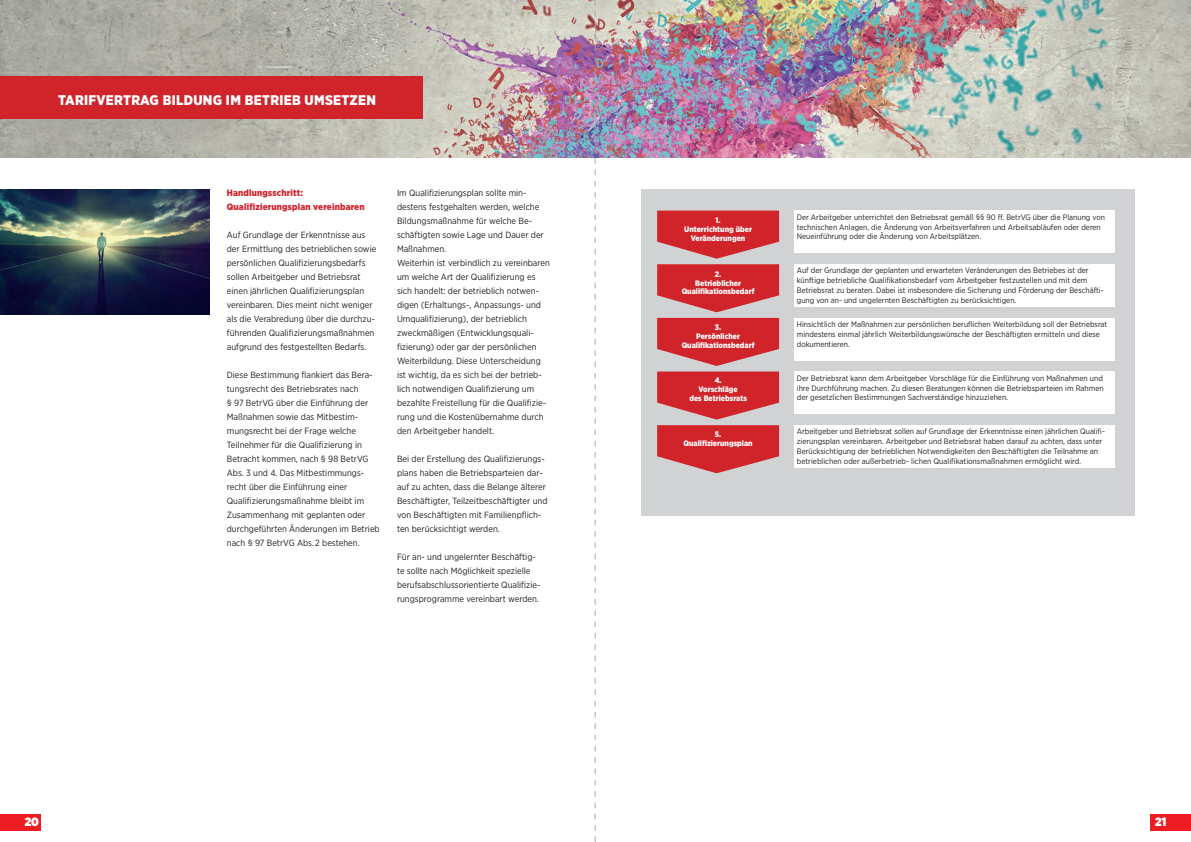
<style>
.page{position:relative;width:1191px;height:842px;background:#fff}
.page>*{position:absolute;margin:0;border:0;box-sizing:border-box;transform-origin:0 0}
.t1{font:900 14px "Gotham Narrow";letter-spacing:.02em;color:#fff}
.t2{font:900 12px "Gotham Narrow";color:#fff}
.t3{font:900 9.2px/14px "Gotham Narrow";letter-spacing:.02em;color:#d1232a}
.t4{font:9px/14px "Gotham Narrow";color:#231f20}
.t5{font:8px "Gotham Narrow";color:#231f20}
.t6{font:7.9px/9.9px "Gotham Narrow";color:#231f20}
.t7{font:900 7.9px/8.9px "Gotham Narrow";color:#fff;text-align:center}
.s1{font-size:8px}
</style>
<div class="page">
<div style="left:641px;top:190px;width:493px;height:326px;background:#d1d2d4"></div>
<img style="left:0;top:0;width:1191px;height:157px">
<svg style="left:657px;top:211px;width:122px;height:101px"></svg>
<svg style="left:657px;top:318px;width:122px;height:155px"></svg>
<div style="left:794px;top:211px;width:320px;height:42px;background:#fff"></div>
<div style="left:794px;top:264px;width:320px;height:43px;background:#fff"></div>
<div style="left:794px;top:318px;width:320px;height:42px;background:#fff"></div>
<div style="left:794px;top:371px;width:320px;height:43px;background:#fff"></div>
<div style="left:794px;top:425px;width:320px;height:43px;background:#fff"></div>
<div style="left:0;top:77px;width:422px;height:42px;background:#d1232a"></div>
<img style="left:0;top:190px;width:210px;height:125px">
<div style="left:0;top:814px;width:41px;height:16px;background:#ee1d23"></div>
<div style="left:1150px;top:814px;width:41px;height:16px;background:#ee1d23"></div>
<svg style="left:595px;top:0;width:1px;height:842px"></svg>
<h1 class="t1" style="left:58px;top:91px;width:319px">TARIFVERTRAG BILDUNG IM BETRIEB UMSETZEN</h1>
<p class="t3" style="left:227px;top:186px;width:139px">Handlungsschritt:<br>Qualifizierungsplan vereinbaren</p>
<p class="t4" style="left:227px;top:228px;width:151px">Auf Grundlage der Erkenntnisse aus der Ermittlung des betrieblichen sowie persönlichen Qualifizierungsbedarfs sollen Arbeitgeber und Betriebsrat einen jährlichen Qualifizierungsplan vereinbaren. Dies meint nicht weniger als die Verabredung über die durchzu&shy;führenden Qualifizierungsmaßnahmen aufgrund des festgestellten Bedarfs.</p>
<p class="t4" style="left:227px;top:368px;width:154px">Diese Bestimmung flankiert das Bera&shy;tungsrecht des Betriebsrates nach<br>§ 97 BetrVG über die Einführung der Maßnahmen sowie das Mitbestim&shy;mungsrecht bei der Frage welche Teilnehmer für die Qualifizierung in Betracht kommen, nach § 98 BetrVG Abs. 3 und 4. Das Mitbestimmungs&shy;recht über die Einführung einer Qualifizierungsmaßnahme bleibt im Zusammenhang mit geplanten oder durchgeführten Änderungen im Betrieb nach § 97 BetrVG Abs. 2 bestehen.</p>
<p class="t4" style="left:397px;top:186px;width:154px">Im Qualifizierungsplan sollte min&shy;destens festgehalten werden, welche Bildungsmaßnahme für welche Be&shy;schäftigten sowie Lage und Dauer der Maßnahmen.<br>Weiterhin ist verbindlich zu vereinbaren um welche Art der Qualifizierung es sich handelt: der betrieblich notwen&shy;digen (Erhaltungs-, Anpassungs- und Umqualifizierung), der betrieblich zweckmäßigen (Entwicklungsquali&shy;fizierung) oder gar der persönlichen Weiterbildung. Diese Unterscheidung ist wichtig, da es sich bei der betrieb&shy;lich notwendigen Qualifizierung um bezahlte Freistellung für die Qualifizie&shy;rung und die Kostenübernahme durch den Arbeitgeber handelt.</p>
<p class="t4" style="left:397px;top:452px;width:152px">Bei der Erstellung des Qualifizierungs&shy;plans haben die Betriebsparteien dar&shy;auf zu achten, dass die Belange älterer Beschäftigter, Teilzeitbeschäftigter und von Beschäftigten mit Familienpflich&shy;ten berücksichtigt werden.</p>
<p class="t4" style="left:397px;top:550px;width:145px">Für an- und ungelernter Beschäftig&shy;te sollte nach Möglichkeit spezielle berufsabschlussorientierte Qualifizie&shy;rungsprogramme vereinbart werden.</p>
<p class="t7" style="left:684px;top:216px;width:69px">1.<br>Unterrichtung über<br>Veränderungen</p>
<p class="t7" style="left:681px;top:269px;width:74px">2.<br>Betrieblicher<br>Qualifikationsbedarf</p>
<p class="t7" style="left:681px;top:323px;width:74px">3.<br>Persönlicher<br>Qualifikationsbedarf</p>
<p class="t7" style="left:689px;top:376px;width:59px">4.<br>Vorschläge<br>des Betriebsrats</p>
<p class="t7" style="left:683px;top:429px;width:71px">5.<br>Qualifizierungsplan</p>
<p class="t6" style="left:797px;top:212px;width:310px">Der Arbeitgeber unterrichtet den Betriebsrat gemäß §§ 90 ff. BetrVG über die Planung von technischen Anlagen, die Änderung von Arbeitsverfahren und Arbeitsabläufen oder deren<br>Neueinführung oder die Änderung von Arbeitsplätzen.</p>
<p class="t6" style="left:797px;top:265px;width:308px">Auf der Grundlage der geplanten und erwarteten Veränderungen des Betriebes ist der künftige betriebliche Qualifikationsbedarf vom Arbeitgeber festzustellen und mit dem Betriebsrat zu beraten. Dabei ist insbesondere die Sicherung und Förderung der Beschäfti&shy;gung von an- und ungelernten Beschäftigten zu berücksichtigen.</p>
<p class="t6" style="left:797px;top:319px;width:312px">Hinsichtlich der Maßnahmen zur persönlichen beruflichen Weiterbildung soll der Betriebsrat mindestens einmal jährlich Weiterbildungswünsche der Beschäftigten ermitteln und diese dokumentieren.</p>
<p class="t6" style="left:797px;top:373px;width:308px;text-align:justify">Der Betriebsrat kann dem Arbeitgeber Vorschläge für die Einführung von Maßnahmen und ihre Durchführung machen. Zu diesen Beratungen können die Betriebsparteien im Rahmen der gesetzlichen Bestimmungen Sachverständige hinzuziehen.</p>
<p class="t6" style="left:797px;top:426px;width:309px">Arbeitgeber und Betriebsrat sollen auf Grundlage der Erkenntnisse einen jährlichen Qualifi&shy;zierungsplan vereinbaren. Arbeitgeber und Betriebsrat haben darauf zu achten, dass unter<br>Berücksichtigung der betrieblichen Notwendigkeiten den Beschäftigten die Teilnahme <span class="s1">an</span></p>
<p class="t5" style="left:797px;top:456px;width:286px">betrieblichen oder außerbetrieb- lichen Qualifikationsmaßnahmen ermöglicht wird.</p>
<h2 class="t2" style="left:25px;top:814px;width:16px">20</h2>
<h2 class="t2" style="left:1155px;top:814px;width:13px">21</h2>
</div>
